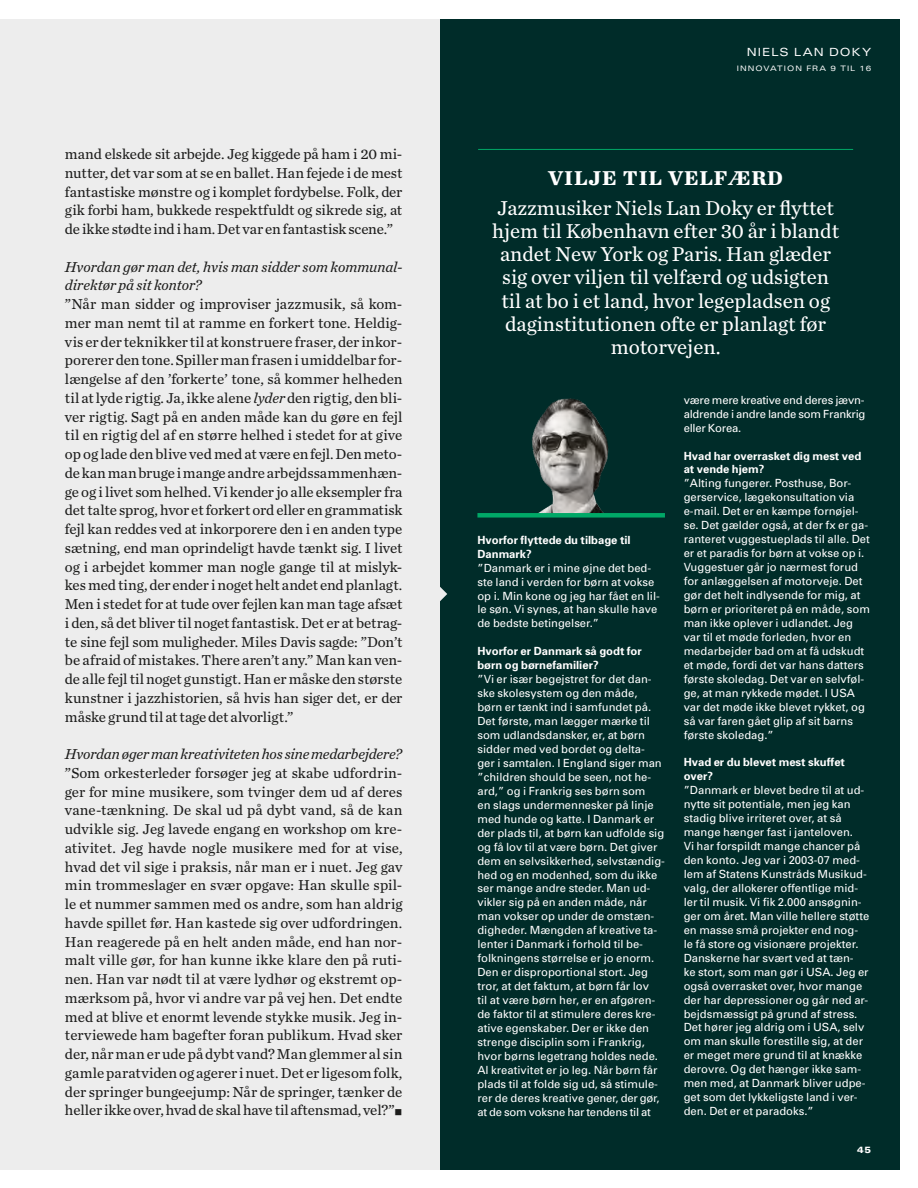
<style>
.page{position:relative;width:918px;height:1188px;background:#fff}
.page>*{position:absolute;margin:0;border:0;box-sizing:border-box;transform-origin:0 0}
.t1{font:21px/23.2px "Chronicle Text G2";color:#fff;text-align:center}
.t2{font:700 21px "Chronicle Text G2";letter-spacing:.04em;color:#fff}
.t3{font:15px/18.8px "Chronicle Text G2";letter-spacing:-.005em;color:#1c1c1b;text-align:justify}
.t4{font:italic 15px/18.8px "Chronicle Text G2";letter-spacing:-.005em;color:#1c1c1b}
.t5{font:11.25px/14px "Univers";color:#fff}
.t6{font:700 11.25px/14px "Univers";color:#fff}
.t7{font:expanded 11.25px "Univers";letter-spacing:.085em;color:#fff}
.t8{font:900 expanded 9px "Univers";color:#fff}
.t9{font:expanded 7.5px "Univers";letter-spacing:.14em;color:#fff}
.s1{font-style:italic}
</style>
<div class="page">
<div style="left:440px;top:19px;width:459px;height:1150px;background:#002c29"></div>
<div style="left:0;top:19px;width:440px;height:1150px;background:#ededed"></div>
<hr style="left:478px;top:149px;width:375px;height:1px;background:#00a867">
<img style="left:532px;top:398px;width:77px;height:115px">
<div style="left:477px;top:513px;width:188px;height:5px;background:#00a867"></div>
<svg style="left:440px;top:587px;width:7px;height:14px"></svg>
<p class="t3" style="left:65px;top:144px;width:339px">mand elskede sit arbejde. Jeg kiggede på ham i 20 mi&shy;nutter, det var som at se en ballet. Han fejede i de mest fantastiske mønstre og i komplet fordybelse. Folk, der gik forbi ham, bukkede respektfuldt og sikrede sig, at de ikke stødte ind i ham. Det var en fantastisk scene.”</p>
<h2 class="t4" style="left:65px;top:256px;width:339px">Hvordan gør man det, hvis man sidder som kommunal&shy;direktør på sit kontor?</h2>
<p class="t3" style="left:65px;top:294px;width:339px">”Når man sidder og improviser jazzmusik, så kom&shy;mer man nemt til at ramme en forkert tone. Heldig&shy;vis er der teknikker til at konstruere fraser, der inkor&shy;porerer den tone. Spiller man frasen i umiddelbar for&shy;længelse af den ’forkerte’ tone, så kommer helheden til at lyde rigtig. Ja, ikke alene <span class="s1">lyder</span> den rigtig, den bli&shy;ver rigtig. Sagt på en anden måde kan du gøre en fejl til en rigtig del af en større helhed i stedet for at give op og lade den blive ved med at være en fejl. Den meto&shy;de kan man bruge i mange andre arbejdssammenhæn&shy;ge og i livet som helhed. Vi kender jo alle eksempler fra det talte sprog, hvor et forkert ord eller en grammatisk fejl kan reddes ved at inkorporere den i en anden type sætning, end man oprindeligt havde tænkt sig. I livet og i arbejdet kommer man nogle gange til at mislyk&shy;kes med ting, der ender i noget helt andet end planlagt.<br>Men i stedet for at tude over fejlen kan man tage afsæt i den, så det bliver til noget fantastisk. Det er at betrag&shy;te sine fejl som muligheder. Miles Davis sagde: ”Don’t be afraid of mistakes. There aren’t any.” Man kan ven&shy;de alle fejl til noget gunstigt. Han er måske den største kunstner i jazzhistorien, så hvis han siger det, er der måske grund til at tage det alvorligt.”</p>
<h2 class="t4" style="left:65px;top:744px;width:338px">Hvordan øger man kreativiteten hos sine medarbejdere?</h2>
<p class="t3" style="left:65px;top:763px;width:339px">”Som orkesterleder forsøger jeg at skabe udfordrin&shy;ger for mine musikere, som tvinger dem ud af deres vane-tænkning. De skal ud på dybt vand, så de kan udvikle sig. Jeg lavede engang en workshop om kre&shy;ativitet. Jeg havde nogle musikere med for at vise, hvad det vil sige i praksis, når man er i nuet. Jeg gav min trommeslager en svær opgave: Han skulle spil&shy;le et nummer sammen med os andre, som han aldrig havde spillet før. Han kastede sig over udfordringen.<br>Han reagerede på en helt anden måde, end han nor&shy;malt ville gør, for han kunne ikke klare den på ruti&shy;nen. Han var nødt til at være lydhør og ekstremt op&shy;mærksom på, hvor vi andre var på vej hen. Det endte med at blive et enormt levende stykke musik. Jeg in&shy;terviewede ham bagefter foran publikum. Hvad sker der, når man er ude på dybt vand? Man glemmer al sin gamle paratviden og agerer i nuet. Det er ligesom folk, der springer bungeejump: Når de springer, tænker de heller ikke over, hvad de skal have til aftensmad, vel?”■</p>
<p class="t7" style="left:747px;top:45px;width:126px">NIELS LAN DOKY</p>
<p class="t9" style="left:737px;top:64px;width:136px">INNOVATION FRA 9 TIL 16</p>
<h1 class="t2" style="left:548px;top:161px;width:236px">VILJE TIL VELFÆRD</h1>
<p class="t1" style="left:492px;top:195px;width:349px">Jazzmusiker Niels Lan Doky er flyttet hjem til København efter 30 år i blandt andet New York og Paris. Han glæder sig over viljen til velfærd og udsigten til at bo i et land, hvor legepladsen og daginstitutionen ofte er planlagt før motorvejen.</p>
<p class="t6" style="left:477px;top:533px;width:155px">Hvorfor flyttede du tilbage til<br>Danmark?</p>
<p class="t5" style="left:477px;top:561px;width:184px">”Danmark er i mine øjne det bed&shy;ste land i verden for børn at vokse op i. Min kone og jeg har fået en lil&shy;le søn. Vi synes, at han skulle have de bedste betingelser.”</p>
<p class="t6" style="left:477px;top:644px;width:166px">Hvorfor er Danmark så godt for børn og børnefamilier?</p>
<p class="t5" style="left:477px;top:672px;width:189px">”Vi er især begejstret for det dan&shy;ske skolesystem og den måde, børn er tænkt ind i samfundet på.<br>Det første, man lægger mærke til som udlandsdansker, er, at børn sidder med ved bordet og delta&shy;ger i samtalen. I England siger man ”children should be seen, not he&shy;ard,” og i Frankrig ses børn som<br>en slags undermennesker på linje med hunde og katte. I Danmark er der plads til, at børn kan udfolde sig og få lov til at være børn. Det giver dem en selvsikkerhed, selvstændig&shy;hed og en modenhed, som du ikke ser mange andre steder. Man ud&shy;vikler sig på en anden måde, når man vokser op under de omstæn&shy;digheder. Mængden af kreative ta&shy;lenter i Danmark i forhold til be&shy;folkningens størrelse er jo enorm.<br>Den er disproportional stort. Jeg tror, at det faktum, at børn får lov<br>til at være børn her, er en afgøren&shy;de faktor til at stimulere deres kre&shy;ative egenskaber. Der er ikke den strenge disciplin som i Frankrig, hvor børns legetrang holdes nede.<br>Al kreativitet er jo leg. Når børn får plads til at folde sig ud, så stimule&shy;rer de deres kreative gener, der gør, at de som voksne har tendens til at</p>
<p class="t5" style="left:684px;top:393px;width:183px;text-align:justify">være mere kreative end deres jævn&shy;aldrende i andre lande som Frankrig eller Korea.</p>
<p class="t6" style="left:684px;top:449px;width:179px">Hvad har overrasket dig mest ved at vende hjem?</p>
<p class="t5" style="left:684px;top:477px;width:188px">”Alting fungerer. Posthuse, Bor&shy;gerservice, lægekonsultation via e-mail. Det er en kæmpe fornøjel&shy;se. Det gælder også, at der fx er ga&shy;ranteret vuggestueplads til alle. Det er et paradis for børn at vokse op i.<br>Vuggestuer går jo nærmest forud for anlæggelsen af motorveje. Det gør det helt indlysende for mig, at børn er prioriteret på en måde, som man ikke oplever i udlandet. Jeg var til et møde forleden, hvor en medarbejder bad om at få udskudt et møde, fordi det var hans datters første skoledag. Det var en selvføl&shy;ge, at man rykkede mødet. I USA var det møde ikke blevet rykket, og så var faren gået glip af sit barns første skoledag.”</p>
<p class="t6" style="left:684px;top:755px;width:163px">Hvad er du blevet mest skuffet over?</p>
<p class="t5" style="left:684px;top:783px;width:187px">”Danmark er blevet bedre til at ud&shy;nytte sit potentiale, men jeg kan stadig blive irriteret over, at så mange hænger fast i janteloven.<br>Vi har forspildt mange chancer på den konto. Jeg var i 2003-07 med&shy;lem af Statens Kunstråds Musikud&shy;valg, der allokerer offentlige mid&shy;ler til musik. Vi fik 2.000 ansøgnin&shy;ger om året. Man ville hellere støtte en masse små projekter end nog&shy;le få store og visionære projekter.<br>Danskerne har svært ved at tæn-<br>ke stort, som man gør i USA. Jeg er også overrasket over, hvor mange der har depressioner og går ned ar&shy;bejdsmæssigt på grund af stress.<br>Det hører jeg aldrig om i USA, selv om man skulle forestille sig, at der er meget mere grund til at knække derovre. Og det hænger ikke sam&shy;men med, at Danmark bliver udpe&shy;get som det lykkeligste land i ver&shy;den. Det er et paradoks.”</p>
<p class="t8" style="left:857px;top:1145px;width:16px">45</p>
</div>
